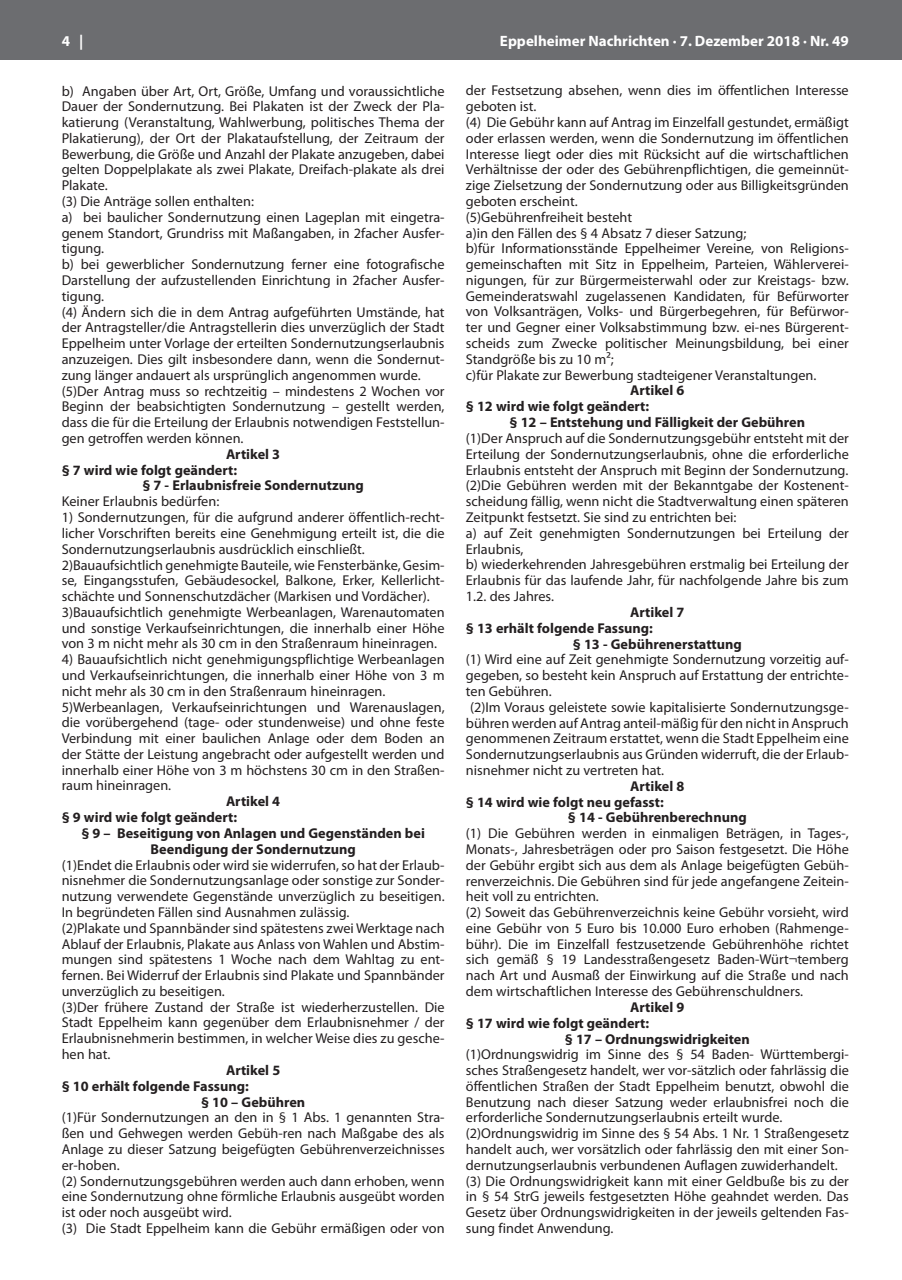
<style>
.page{position:relative;width:902px;height:1280px;background:#fff}
.page>*{position:absolute;margin:0;border:0;box-sizing:border-box;transform-origin:0 0}
.t1{font:700 15px "Myriad Pro";color:#fff}
.t2{font:14.25px/15.8px "Myriad Pro";color:#231f20}
.t3{font:700 14.25px/15.9px "Myriad Pro";color:#231f20}
</style>
<div class="page">
<div style="left:0;top:0;width:901px;height:60px;background:#6c6d70"></div>
<p class="t1" style="left:62px;top:31px;width:23px">4 |</p>
<p class="t1" style="left:500px;top:31px;width:350px">Eppelheimer Nachrichten · 7. Dezember 2018 · Nr. 49</p>
<p class="t2" style="left:62px;top:83px;width:384px">b) Angaben über Art, Ort, Größe, Umfang und voraussichtliche Dauer der Sondernutzung. Bei Plakaten ist der Zweck der Pla&shy;katierung (Veranstaltung, Wahlwerbung, politisches Thema der Plakatierung), der Ort der Plakataufstellung, der Zeitraum der Bewerbung, die Größe und Anzahl der Plakate anzugeben, dabei gelten Doppelplakate als zwei Plakate, Dreifach-plakate als drei Plakate.<br>(3) Die Anträge sollen enthalten:<br>a) bei baulicher Sondernutzung einen Lageplan mit eingetra&shy;genem Standort, Grundriss mit Maßangaben, in 2facher Ausfer&shy;tigung.<br>b) bei gewerblicher Sondernutzung ferner eine fotografische Darstellung der aufzustellenden Einrichtung in 2facher Ausfer&shy;tigung.<br>(4) Ändern sich die in dem Antrag aufgeführten Umstände, hat der Antragsteller/die Antragstellerin dies unverzüglich der Stadt Eppelheim unter Vorlage der erteilten Sondernutzungserlaubnis anzuzeigen. Dies gilt insbesondere dann, wenn die Sondernut&shy;zung länger andauert als ursprünglich angenommen wurde. (5)Der Antrag muss so rechtzeitig – mindestens 2 Wochen vor Beginn der beabsichtigten Sondernutzung – gestellt werden, dass die für die Erteilung der Erlaubnis notwendigen Feststellun&shy;gen getroffen werden können.</p>
<p class="t3" style="left:226px;top:445px;width:56px">Artikel 3</p>
<p class="t3" style="left:62px;top:461px;width:177px">§ 7 wird wie folgt geändert:</p>
<p class="t3" style="left:142px;top:477px;width:223px">§ 7 - Erlaubnisfreie Sondernutzung</p>
<p class="t2" style="left:62px;top:493px;width:159px">Keiner Erlaubnis bedürfen:</p>
<p class="t2" style="left:62px;top:509px;width:384px">1) Sondernutzungen, für die aufgrund anderer öffentlich-recht&shy;licher Vorschriften bereits eine Genehmigung erteilt ist, die die Sondernutzungserlaubnis ausdrücklich einschließt.<br>2)Bauaufsichtlich genehmigte Bauteile, wie Fensterbänke, Gesim&shy;se, Eingangsstufen, Gebäudesockel, Balkone, Erker, Kellerlicht&shy;schächte und Sonnenschutzdächer (Markisen und Vordächer).<br>3)Bauaufsichtlich genehmigte Werbeanlagen, Warenautomaten und sonstige Verkaufseinrichtungen, die innerhalb einer Höhe von 3 m nicht mehr als 30 cm in den Straßenraum hineinragen.</p>
<p class="t2" style="left:62px;top:651px;width:384px">4) Bauaufsichtlich nicht genehmigungspflichtige Werbeanlagen und Verkaufseinrichtungen, die innerhalb einer Höhe von 3 m nicht mehr als 30 cm in den Straßenraum hineinragen.<br>5)Werbeanlagen, Verkaufseinrichtungen und Warenauslagen, die vorübergehend (tage- oder stundenweise) und ohne feste Verbindung mit einer baulichen Anlage oder dem Boden an der Stätte der Leistung angebracht oder aufgestellt werden und innerhalb einer Höhe von 3 m höchstens 30 cm in den Straßen&shy;raum hineinragen.</p>
<p class="t3" style="left:62px;top:793px;width:220px;text-indent:164px">Artikel 4 § 9 wird wie folgt geändert:</p>
<p class="t3" style="left:81px;top:825px;width:345px;text-align:center">§ 9 – Beseitigung von Anlagen und Gegenständen bei<br>Beendigung der Sondernutzung</p>
<p class="t2" style="left:62px;top:857px;width:384px">(1)Endet die Erlaubnis oder wird sie widerrufen, so hat der Erlaub&shy;nisnehmer die Sondernutzungsanlage oder sonstige zur Sonder&shy;nutzung verwendete Gegenstände unverzüglich zu beseitigen.<br>In begründeten Fällen sind Ausnahmen zulässig.<br>(2)Plakate und Spannbänder sind spätestens zwei Werktage nach Ablauf der Erlaubnis, Plakate aus Anlass von Wahlen und Abstim&shy;mungen sind spätestens 1 Woche nach dem Wahltag zu ent&shy;fernen. Bei Widerruf der Erlaubnis sind Plakate und Spannbänder unverzüglich zu beseitigen.<br>(3)Der frühere Zustand der Straße ist wiederherzustellen. Die Stadt Eppelheim kann gegenüber dem Erlaubnisnehmer / der Erlaubnisnehmerin bestimmen, in welcher Weise dies zu gesche&shy;hen hat.</p>
<p class="t3" style="left:226px;top:1061px;width:56px">Artikel 5</p>
<p class="t3" style="left:62px;top:1077px;width:189px">§ 10 erhält folgende Fassung:</p>
<p class="t3" style="left:201px;top:1093px;width:106px">§ 10 – Gebühren</p>
<p class="t2" style="left:62px;top:1109px;width:384px">(1)Für Sondernutzungen an den in § 1 Abs. 1 genannten Stra&shy;ßen und Gehwegen werden Gebüh-ren nach Maßgabe des als Anlage zu dieser Satzung beigefügten Gebührenverzeichnisses er-hoben.<br>(2) Sondernutzungsgebühren werden auch dann erhoben, wenn eine Sondernutzung ohne förmliche Erlaubnis ausgeübt worden ist oder noch ausgeübt wird.<br>(3) Die Stadt Eppelheim kann die Gebühr ermäßigen oder von</p>
<p class="t2" style="left:466px;top:83px;width:384px">der Festsetzung absehen, wenn dies im öffentlichen Interesse geboten ist.<br>(4) Die Gebühr kann auf Antrag im Einzelfall gestundet, ermäßigt oder erlassen werden, wenn die Sondernutzung im öffentlichen Interesse liegt oder dies mit Rücksicht auf die wirtschaftlichen Verhältnisse der oder des Gebührenpflichtigen, die gemeinnüt&shy;zige Zielsetzung der Sondernutzung oder aus Billigkeitsgründen geboten erscheint.<br>(5)Gebührenfreiheit besteht<br>a)in den Fällen des § 4 Absatz 7 dieser Satzung;<br>b)für Informationsstände Eppelheimer Vereine, von Religions&shy;gemeinschaften mit Sitz in Eppelheim, Parteien, Wählerverei&shy;nigungen, für zur Bürgermeisterwahl oder zur Kreistags- bzw.<br>Gemeinderatswahl zugelassenen Kandidaten, für Befürworter von Volksanträgen, Volks- und Bürgerbegehren, für Befürwor&shy;ter und Gegner einer Volksabstimmung bzw. ei-nes Bürgerent&shy;scheids zum Zwecke politischer Meinungsbildung, bei einer Standgröße bis zu 10 m²;<br>c)für Plakate zur Bewerbung stadteigener Veranstaltungen.</p>
<p class="t3" style="left:466px;top:382px;width:220px;text-indent:164px">Artikel 6 § 12 wird wie folgt geändert:</p>
<p class="t3" style="left:509px;top:414px;width:297px">§ 12 – Entstehung und Fälligkeit der Gebühren</p>
<p class="t2" style="left:466px;top:430px;width:384px">(1)Der Anspruch auf die Sondernutzungsgebühr entsteht mit der Erteilung der Sondernutzungserlaubnis, ohne die erforderliche Erlaubnis entsteht der Anspruch mit Beginn der Sondernutzung. (2)Die Gebühren werden mit der Bekanntgabe der Kostenent&shy;scheidung fällig, wenn nicht die Stadtverwaltung einen späteren Zeitpunkt festsetzt. Sie sind zu entrichten bei:<br>a) auf Zeit genehmigten Sondernutzungen bei Erteilung der Erlaubnis,<br>b) wiederkehrenden Jahresgebühren erstmalig bei Erteilung der Erlaubnis für das laufende Jahr, für nachfolgende Jahre bis zum 1.2. des Jahres.</p>
<p class="t3" style="left:630px;top:604px;width:56px">Artikel 7</p>
<p class="t3" style="left:466px;top:619px;width:189px">§ 13 erhält folgende Fassung:</p>
<p class="t3" style="left:573px;top:635px;width:170px">§ 13 - Gebührenerstattung</p>
<p class="t2" style="left:466px;top:651px;width:384px">(1) Wird eine auf Zeit genehmigte Sondernutzung vorzeitig auf&shy;gegeben, so besteht kein Anspruch auf Erstattung der entrichte&shy;ten Gebühren.<br>(2)Im Voraus geleistete sowie kapitalisierte Sondernutzungsge&shy;bühren werden auf Antrag anteil-mäßig für den nicht in Anspruch genommenen Zeitraum erstattet, wenn die Stadt Eppelheim eine Sondernutzungserlaubnis aus Gründen widerruft, die der Erlaub&shy;nisnehmer nicht zu vertreten hat.</p>
<p class="t3" style="left:630px;top:777px;width:56px">Artikel 8</p>
<p class="t3" style="left:466px;top:793px;width:199px">§ 14 wird wie folgt neu gefasst:</p>
<p class="t3" style="left:568px;top:809px;width:180px">§ 14 - Gebührenberechnung</p>
<p class="t2" style="left:466px;top:825px;width:384px">(1) Die Gebühren werden in einmaligen Beträgen, in Tages-, Monats-, Jahresbeträgen oder pro Saison festgesetzt. Die Höhe der Gebühr ergibt sich aus dem als Anlage beigefügten Gebüh&shy;renverzeichnis. Die Gebühren sind für jede angefangene Zeitein&shy;heit voll zu entrichten.<br>(2) Soweit das Gebührenverzeichnis keine Gebühr vorsieht, wird eine Gebühr von 5 Euro bis 10.000 Euro erhoben (Rahmenge&shy;bühr). Die im Einzelfall festzusetzende Gebührenhöhe richtet sich gemäß § 19 Landesstraßengesetz Baden-Würt¬temberg nach Art und Ausmaß der Einwirkung auf die Straße und nach dem wirtschaftlichen Interesse des Gebührenschuldners.</p>
<p class="t3" style="left:630px;top:998px;width:56px">Artikel 9</p>
<p class="t3" style="left:466px;top:1014px;width:185px">§ 17 wird wie folgt geändert:</p>
<p class="t3" style="left:564px;top:1030px;width:186px">§ 17 – Ordnungswidrigkeiten</p>
<p class="t2" style="left:466px;top:1046px;width:384px">(1)Ordnungswidrig im Sinne des § 54 Baden- Württembergi&shy;sches Straßengesetz handelt, wer vor-sätzlich oder fahrlässig die öffentlichen Straßen der Stadt Eppelheim benutzt, obwohl die Benutzung nach dieser Satzung weder erlaubnisfrei noch die erforderliche Sondernutzungserlaubnis erteilt wurde. (2)Ordnungswidrig im Sinne des § 54 Abs. 1 Nr. 1 Straßengesetz handelt auch, wer vorsätzlich oder fahrlässig den mit einer Son&shy;dernutzungserlaubnis verbundenen Auflagen zuwiderhandelt. (3) Die Ordnungswidrigkeit kann mit einer Geldbuße bis zu der in § 54 StrG jeweils festgesetzten Höhe geahndet werden. Das Gesetz über Ordnungswidrigkeiten in der jeweils geltenden Fas&shy;sung findet Anwendung.</p>
</div>
